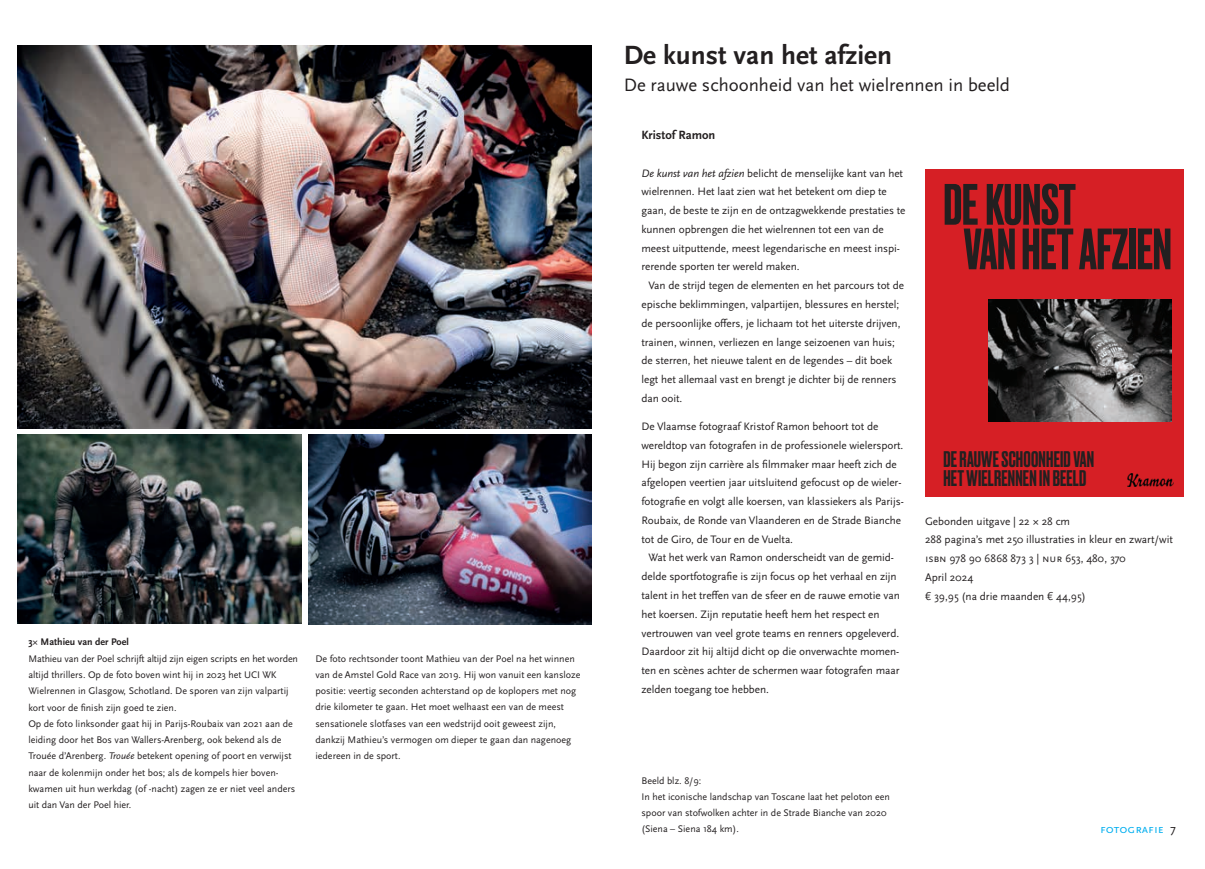
<style>
.page{position:relative;width:1205px;height:869px;background:#fff}
.page>*{position:absolute;margin:0;border:0;box-sizing:border-box;transform-origin:0 0}
.t1{font:500 54.75px/44.5px "Druk";color:#231f20}
.t2{font:700 27.5px "Scala Sans Pro";color:#231f20}
.t3{font:500 21.25px/18.2px "Druk";letter-spacing:.01em;color:#231f20}
.t4{font:18.75px "Scala Sans Pro";color:#231f20}
.t5{font:700 12.5px "Scala Sans Pro";color:#231f20}
.t6{font:12.5px "Scala Sans Pro";color:#00aeef}
.t7{font:11.25px/18.8px "Scala Sans Pro";letter-spacing:-.005em;color:#231f20}
.t8{font:10px/16.2px "Scala Sans Pro";color:#231f20}
.t9{font:700 10px "Scala Sans Pro";color:#231f20}
.s1{font-style:italic}
.s2{font-family:"Avenir"}
.s3{color:#231f20}
</style>
<div class="page">
<img style="left:18px;top:45px;width:574px;height:383px">
<img style="left:18px;top:434px;width:283px;height:189px">
<img style="left:308px;top:434px;width:284px;height:189px">
<div style="left:925px;top:169px;width:258px;height:327px;background:#d61f25"></div>
<img style="left:1127px;top:473px;width:46px;height:13px">
<img style="left:988px;top:299px;width:183px;height:122px">
<p class="t9" style="left:28px;top:636px;width:102px">3 Mathieu van der Poel</p>
<p class="t8" style="left:28px;top:650px;width:271px">Mathieu van der Poel schrijft altijd zijn eigen scripts en het worden altijd thrillers. Op de foto boven wint hij in 2023 het UCI WK Wielrennen in Glasgow, Schotland. De sporen van zijn valpartij kort voor de finish zijn goed te zien.<br>Op de foto linksonder gaat hij in Parijs-Roubaix van 2021 aan de leiding door het Bos van Wallers-Arenberg, ook bekend als de Trouée d’Arenberg. <span class="s1">Trouée</span> betekent opening of poort en verwijst naar de kolenmijn onder het bos; als de kompels hier boven&shy;kwamen uit hun werkdag (of -nacht) zagen ze er niet veel anders uit dan Van der Poel hier.</p>
<p class="t8" style="left:315px;top:650px;width:267px">De foto rechtsonder toont Mathieu van der Poel na het winnen van de Amstel Gold Race van 2019. Hij won vanuit een kansloze positie: veertig seconden achterstand op de koplopers met nog drie kilometer te gaan. Het moet welhaast een van de meest sensationele slotfases van een wedstrijd ooit geweest zijn, dankzij Mathieu’s vermogen om dieper te gaan dan nagenoeg iedereen in de sport.</p>
<h2 class="t2" style="left:624px;top:39px;width:270px">De kunst van het afzien</h2>
<h3 class="t4" style="left:624px;top:74px;width:388px">De rauwe schoonheid van het wielrennen in beeld</h3>
<p class="t5" style="left:641px;top:128px;width:75px">Kristof Ramon</p>
<p class="t7" style="left:641px;top:163px;width:266px"><span class="s1">De kunst van het afzien</span> belicht de menselijke kant van het wielrennen. Het laat zien wat het betekent om diep te gaan, de beste te zijn en de ontzagwekkende prestaties te kunnen opbrengen die het wielrennen tot een van de meest uitputtende, meest legendarische en meest inspi&shy;rerende sporten ter wereld maken.</p>
<p class="t7" style="left:641px;top:276px;width:264px;text-indent:7px">Van de strijd tegen de elementen en het parcours tot de epische beklimmingen, valpartijen, blessures en herstel; de persoonlijke offers, je lichaam tot het uiterste drijven, trainen, winnen, verliezen en lange seizoenen van huis; de sterren, het nieuwe talent en de legendes – dit boek legt het allemaal vast en brengt je dichter bij de renners dan ooit.</p>
<p class="t7" style="left:641px;top:417px;width:264px">De Vlaamse fotograaf Kristof Ramon behoort tot de wereldtop van fotografen in de professionele wielersport.<br>Hij begon zijn carrière als filmmaker maar heeft zich de afgelopen veertien jaar uitsluitend gefocust op de wieler&shy;fotografie en volgt alle koersen, van klassiekers als Parijs-Roubaix, de Ronde van Vlaanderen en de Strade Bianche tot de Giro, de Tour en de Vuelta.</p>
<p class="t7" style="left:641px;top:548px;width:260px;text-indent:7px">Wat het werk van Ramon onderscheidt van de gemid&shy;delde sportfotografie is zijn focus op het verhaal en zijn talent in het treffen van de sfeer en de rauwe emotie van het koersen. Zijn reputatie heeft hem het respect en vertrouwen van veel grote teams en renners opgeleverd.<br>Daardoor zit hij altijd dicht op die onverwachte momen&shy;ten en scènes achter de schermen waar fotografen maar zelden toegang toe hebben.</p>
<h1 class="t1" style="left:964px;top:179px;width:209px;text-indent:-20px">DE KUNST<br>VAN HET AFZIEN</h1>
<h3 class="t3" style="left:943px;top:449px;width:152px">DE RAUWE SCHOONHEID VAN<br>HET WIELRENNEN IN BEELD</h3>
<p class="t7" style="left:925px;top:511px;width:249px">Gebonden uitgave | 22 28 cm<br>288 pagina’s met 250 illustraties in kleur en zwart/wit isbn 978 90 6868 873 3 | nur 653, 480, 370<br>April 2024<br><span class="s2">€</span> 39,95 (na drie maanden <span class="s2">€</span> 44,95)</p>
<p class="t8" style="left:641px;top:772px;width:250px">Beeld blz. 8/9:<br>In het iconische landschap van Toscane laat het peloton een spoor van stofwolken achter in de Strade Bianche van 2020 (Siena – Siena 184 km).</p>
<p class="t6" style="left:1100px;top:821px;width:77px">fotografie <span class="s3">7</span></p>
</div>
